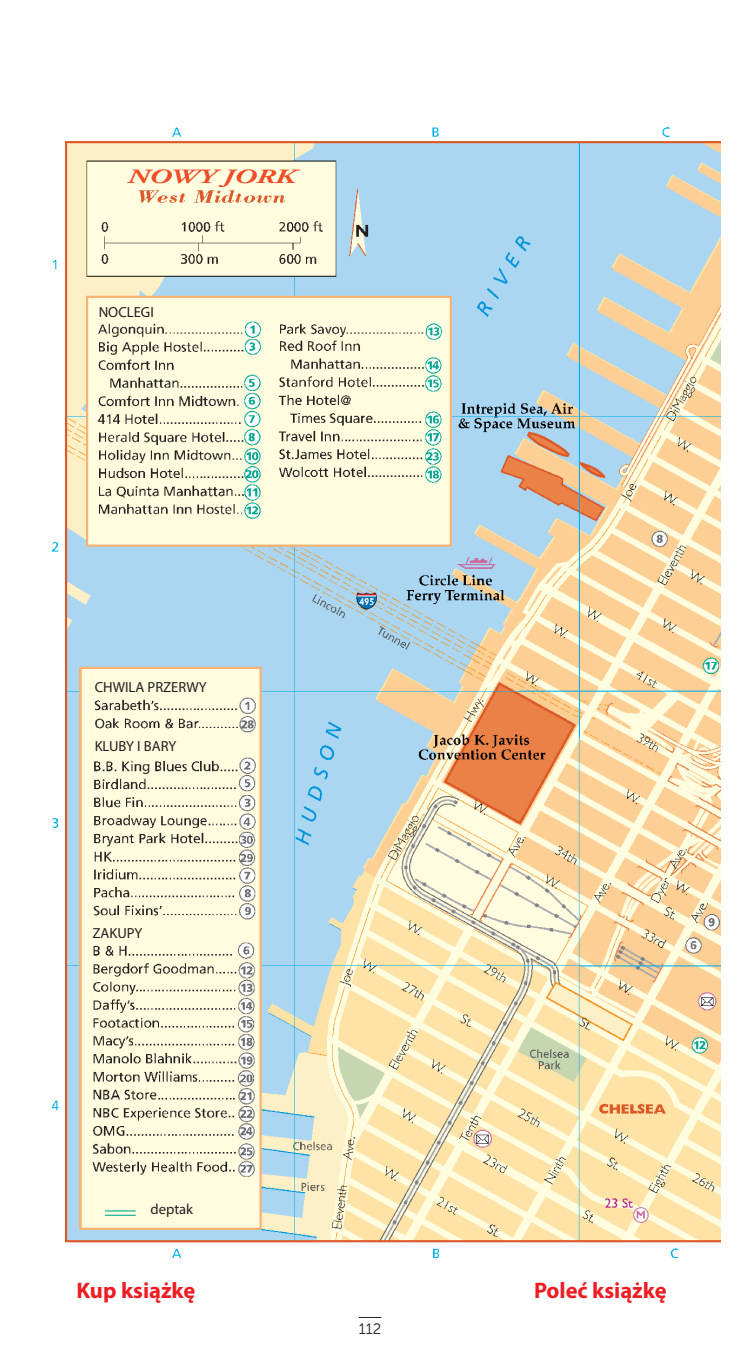
<style>
.page{position:relative;width:740px;height:1372px;background:#fff}
.page>*{position:absolute;margin:0;border:0;box-sizing:border-box;transform-origin:0 0}
.t1{font:700 22.5px "Myriad Pro";color:#ee1d23}
.t2{font:italic 700 20.25px "Adobe Garamond Pro";color:#f04d27;scale:1.47 1}
.t3{font:15.08px "Museo Sans 300";color:#231f20}
.t4{font:14.62px "Myriad Pro";color:#231f20}
</style>
<div class="page">
<img style="left:53px;top:128px;width:668px;height:1128px">
<h2 class="t2" style="left:127px;top:165px;width:116px">NOWY JORK</h2>
<p class="t4" style="left:99px;top:303px;width:57px">NOCLEGI</p>
<p class="t4" style="left:95px;top:678px;width:114px">CHWILA PRZERWY</p>
<p class="t4" style="left:95px;top:736px;width:83px">KLUBY I BARY</p>
<p class="t4" style="left:92px;top:924px;width:51px">ZAKUPY</p>
<p class="t4" style="left:150px;top:1199px;width:44px">deptak</p>
<h1 class="t1" style="left:77px;top:1275px;width:120px">Kup książkę</h1>
<h1 class="t1" style="left:534px;top:1275px;width:134px">Poleć książkę</h1>
<p class="t3" style="left:359px;top:1320px;width:24px">112</p>
</div>
